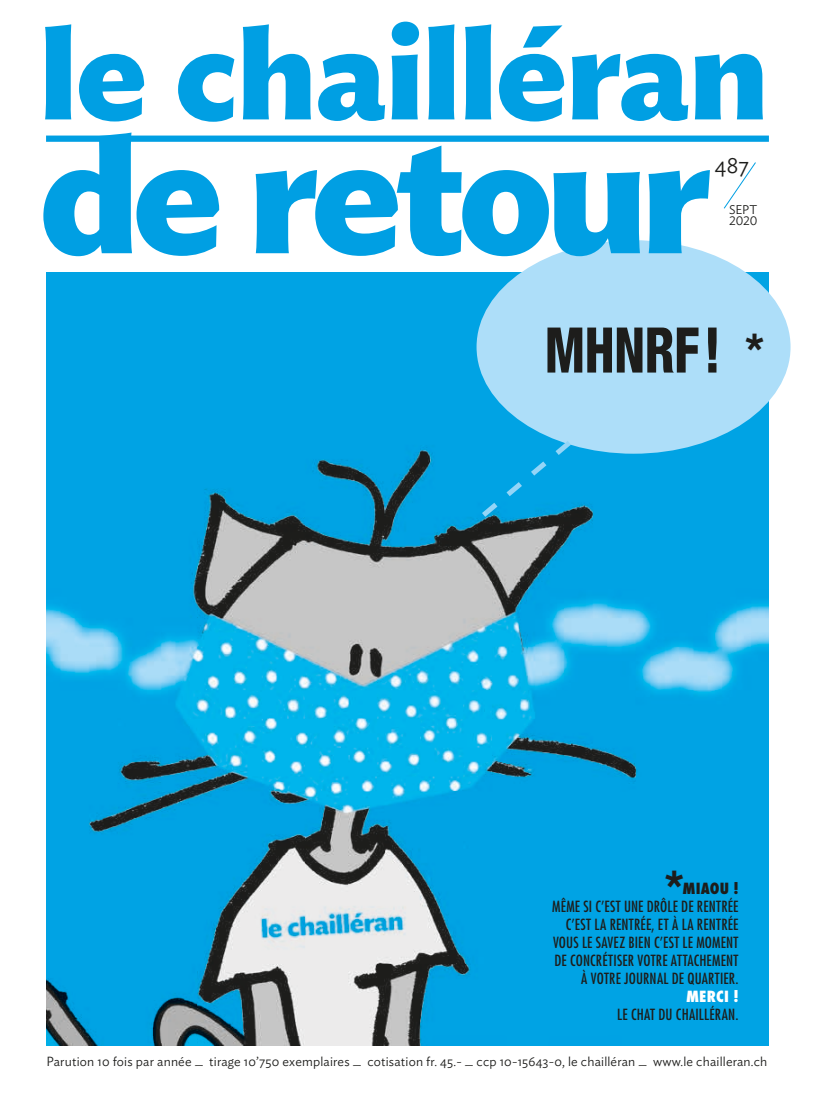
<style>
.page{position:relative;width:815px;height:1099px;background:#fff}
.page>*{position:absolute;margin:0;border:0;box-sizing:border-box;transform-origin:0 0}
.t1{font:700 165px "Ideal Sans";letter-spacing:-.04em;color:#009fe3}
.t2{font:700 130px "Ideal Sans";letter-spacing:-.01em;color:#009fe3}
.t3{font:800 condensed 63px "Helvetica Neue LT";letter-spacing:-.01em;color:#1d1d1b;scale:.83 1}
.t4{font:800 condensed 45px "Helvetica Neue LT";color:#1d1d1b}
.t5{font:300 22.5px "Ideal Sans";color:#1d1d1b}
.t6{font:condensed 15px/18px "Futura Std";letter-spacing:.015em;color:#1d1d1b;text-align:right}
.t7{font:800 condensed 15px "Futura Std";letter-spacing:.015em;color:#1d1d1b}
.t8{font:800 condensed 15px "Futura Std";letter-spacing:.01em;color:#fff}
.t9{font:300 13.12px "Ideal Sans";letter-spacing:.015em;color:#1d1d1b}
.t10{font:300 12.5px/11.2px "Ideal Sans";letter-spacing:-.005em;color:#1d1d1b}
.s1{font-size:45px}
</style>
<div class="page">
<img style="left:46px;top:273px;width:723px;height:772px">
<div style="left:477px;top:240px;width:314px;height:213px;background:#addef9;border-radius:50%"></div>
<svg style="left:477px;top:435px;width:99px;height:87px;background:#0b9ed9"></svg>
<div style="left:46px;top:135px;width:723px;height:7px;background:#009fe3"></div>
<svg style="left:723px;top:162px;width:33px;height:47px"></svg>
<h2 class="t2" style="left:39px;top:-30px;width:731px">le chailléran</h2>
<h1 class="t1" style="left:39px;top:63px;width:673px">de retour</h1>
<h3 class="t5" style="left:715px;top:148px;width:36px">487</h3>
<p class="t10" style="left:729px;top:203px;width:30px">SEPT<br>2020</p>
<h3 class="t3" style="left:544px;top:311px;width:266px">MHNRF ! <span class="s1">*</span></h3>
<h3 class="t4" style="left:665px;top:859px;width:20px">*</h3>
<p class="t7" style="left:683px;top:879px;width:57px">MIAOU !</p>
<p class="t6" style="left:552px;top:897px;width:188px">MÊME SI C’EST UNE DRÔLE DE RENTRÉE<br>C’EST LA RENTRÉE, ET À LA RENTRÉE<br>VOUS LE SAVEZ BIEN C’EST LE MOMENT<br>DE CONCRÉTISER VOTRE ATTACHEMENT<br>À VOTRE JOURNAL DE QUARTIER.</p>
<p class="t8" style="left:686px;top:987px;width:53px">MERCI !</p>
<p class="t6" style="left:617px;top:1005px;width:123px">LE CHAT DU CHAILLÉRAN.</p>
<p class="t9" style="left:47px;top:1051px;width:722px">Parution 10 fois par année _ tirage 10’750 exemplaires _ cotisation fr. 45.- _ ccp 10-15643-0, le chailléran _ www.le chailleran.ch</p>
</div>
